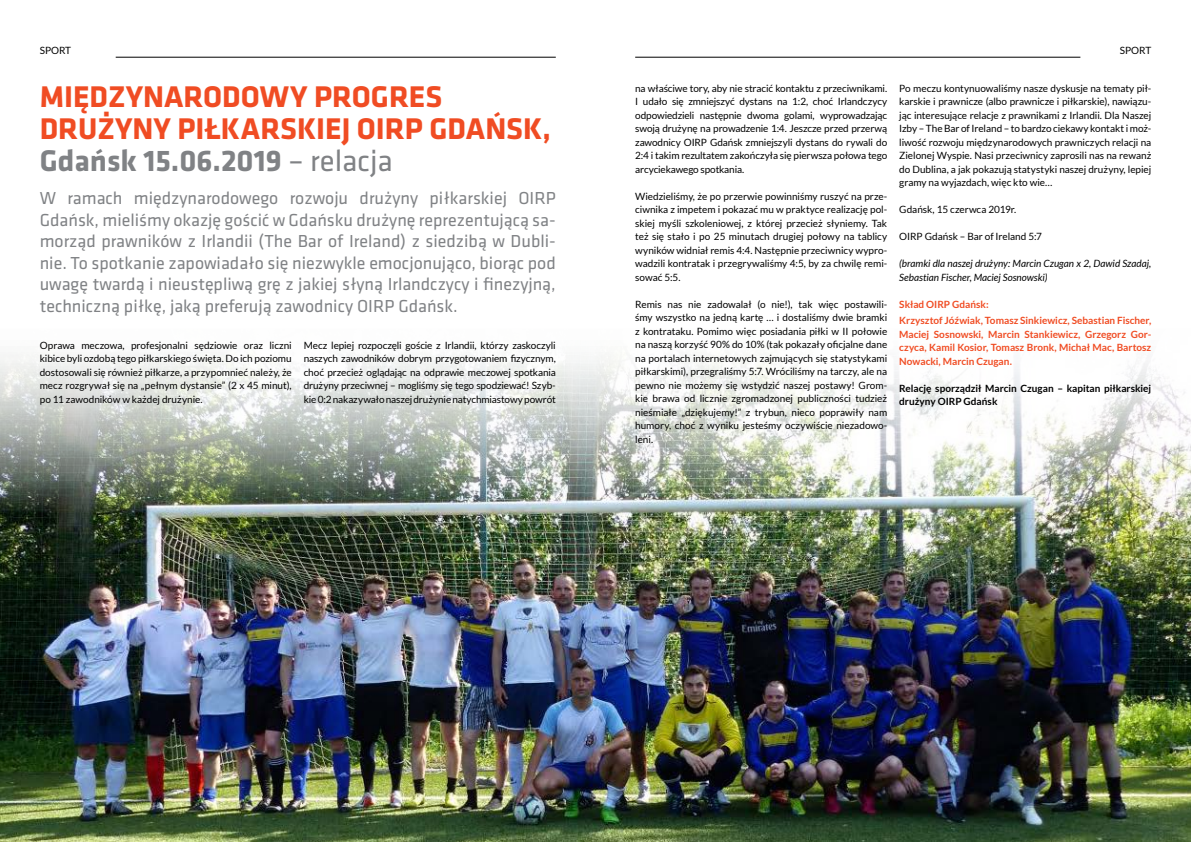
<style>
.page{position:relative;width:1191px;height:842px;background:#fff}
.page>*{position:absolute;margin:0;border:0;box-sizing:border-box;transform-origin:0 0}
.t1{font:700 31px/32px "Klavika";color:#f04c23}
.t2{font:18px/21.6px "Klavika";color:#808285;text-align:justify}
.t3{font:10px/13.5px "Lato";letter-spacing:-.005em;color:#000;text-align:justify}
.t4{font:700 10px/13.5px "Lato";color:#f04c23}
.t5{font:italic 10px/13.5px "Lato";color:#000}
.t6{font:700 10px/13.5px "Lato";color:#000}
.s1{color:#808285}
.s2{font-weight:400;color:#808285}
</style>
<div class="page">
<hr style="left:116px;top:57px;width:440px;height:1px;background:#000">
<hr style="left:635px;top:57px;width:445px;height:1px;background:#000">
<img style="left:0;top:355px;width:1191px;height:487px">
<p class="t3" style="left:40px;top:44px;width:33px">SPORT</p>
<p class="t3" style="left:1119px;top:44px;width:33px">SPORT</p>
<h1 class="t1" style="left:40px;top:81px;width:513px">MIĘDZYNARODOWY PROGRES<br>DRUŻYNY PIŁKARSKIEJ OIRP GDAŃSK,<br><span class="s1">Gdańsk 15.06.2019</span> <span class="s2">– relacja</span></h1>
<p class="t2" style="left:40px;top:188px;width:517px">W ramach międzynarodowego rozwoju drużyny piłkarskiej OIRP Gdańsk, mieliśmy okazję gościć w Gdańsku drużynę reprezentującą sa&shy;morząd prawników z Irlandii (The Bar of Ireland) z siedzibą w Dubli&shy;nie. To spotkanie zapowiadało się niezwykle emocjonująco, biorąc pod uwagę twardą i nieustępliwą grę z jakiej słyną Irlandczycy i finezyjną, techniczną piłkę, jaką preferują zawodnicy OIRP Gdańsk.</p>
<p class="t3" style="left:635px;top:81px;width:253px">na właściwe tory, aby nie stracić kontaktu z przeciwnikami.<br>I udało się zmniejszyć dystans na 1:2, choć Irlandczycy odpowiedzieli następnie dwoma golami, wyprowadzając swoją drużynę na prowadzenie 1:4. Jeszcze przed przerwą zawodnicy OIRP Gdańsk zmniejszyli dystans do rywali do 2:4 i takim rezultatem zakończyła się pierwsza połowa tego arcyciekawego spotkania.</p>
<p class="t3" style="left:635px;top:189px;width:253px">Wiedzieliśmy, że po przerwie powinniśmy ruszyć na prze&shy;ciwnika z impetem i pokazać mu w praktyce realizację pol&shy;skiej myśli szkoleniowej, z której przecież słyniemy. Tak też się stało i po 25 minutach drugiej połowy na tablicy wyników widniał remis 4:4. Następnie przeciwnicy wypro&shy;wadzili kontratak i przegrywaliśmy 4:5, by za chwilę remi&shy;sować 5:5.</p>
<p class="t3" style="left:635px;top:297px;width:253px">Remis nas nie zadowalał (o nie!), tak więc postawili&shy;śmy wszystko na jedną kartę … i dostaliśmy dwie bramki z kontrataku. Pomimo więc posiadania piłki w II połowie na naszą korzyść 90% do 10% (tak pokazały oficjalne dane na portalach internetowych zajmujących się statystykami piłkarskimi), przegraliśmy 5:7. Wróciliśmy na tarczy, ale na pewno nie możemy się wstydzić naszej postawy! Grom&shy;kie brawa od licznie zgromadzonej publiczności tudzież nieśmiałe „dziękujemy!” z trybun, nieco poprawiły nam humory, choć z wyniku jesteśmy oczywiście niezadowo&shy;leni.</p>
<p class="t3" style="left:899px;top:81px;width:253px">Po meczu kontynuowaliśmy nasze dyskusje na tematy pił&shy;karskie i prawnicze (albo prawnicze i piłkarskie), nawiązu&shy;jąc interesujące relacje z prawnikami z Irlandii. Dla Naszej Izby – The Bar of Ireland – to bardzo ciekawy kontakt i moż&shy;liwość rozwoju międzynarodowych prawniczych relacji na Zielonej Wyspie. Nasi przeciwnicy zaprosili nas na rewanż do Dublina, a jak pokazują statystyki naszej drużyny, lepiej gramy na wyjazdach, więc kto wie…</p>
<p class="t3" style="left:899px;top:203px;width:119px">Gdańsk, 15 czerwca 2019r.</p>
<p class="t3" style="left:899px;top:230px;width:144px">OIRP Gdańsk – Bar of Ireland 5:7</p>
<p class="t5" style="left:899px;top:257px;width:253px">(bramki dla naszej drużyny: Marcin Czugan x 2, Dawid Szadaj,<br>Sebastian Fischer, Maciej Sosnowski)</p>
<p class="t4" style="left:899px;top:296px;width:253px;line-height:16.3px">Skład OIRP Gdańsk:<br>Krzysztof Jóźwiak, Tomasz Sinkiewicz, Sebastian Fischer,</p>
<p class="t4" style="left:899px;top:327px;width:253px;text-align:justify">Maciej Sosnowski, Marcin Stankiewicz, Grzegorz Gor&shy;czyca, Kamil Kosior, Tomasz Bronk, Michał Mac, Bartosz Nowacki, Marcin Czugan.</p>
<p class="t6" style="left:899px;top:381px;width:253px">Relację sporządził Marcin Czugan – kapitan piłkarskiej drużyny OIRP Gdańsk</p>
<p class="t3" style="left:40px;top:338px;width:253px">Oprawa meczowa, profesjonalni sędziowie oraz liczni kibice byli ozdobą tego piłkarskiego święta. Do ich poziomu dostosowali się również piłkarze, a przypomnieć należy, że mecz rozgrywał się na „pełnym dystansie” (2 x 45 minut), po 11 zawodników w każdej drużynie.</p>
<p class="t3" style="left:304px;top:338px;width:253px">Mecz lepiej rozpoczęli goście z Irlandii, którzy zaskoczyli naszych zawodników dobrym przygotowaniem fizycznym, choć przecież oglądając na odprawie meczowej spotkania drużyny przeciwnej – mogliśmy się tego spodziewać! Szyb&shy;kie 0:2 nakazywało naszej drużynie natychmiastowy powrót</p>
</div>
